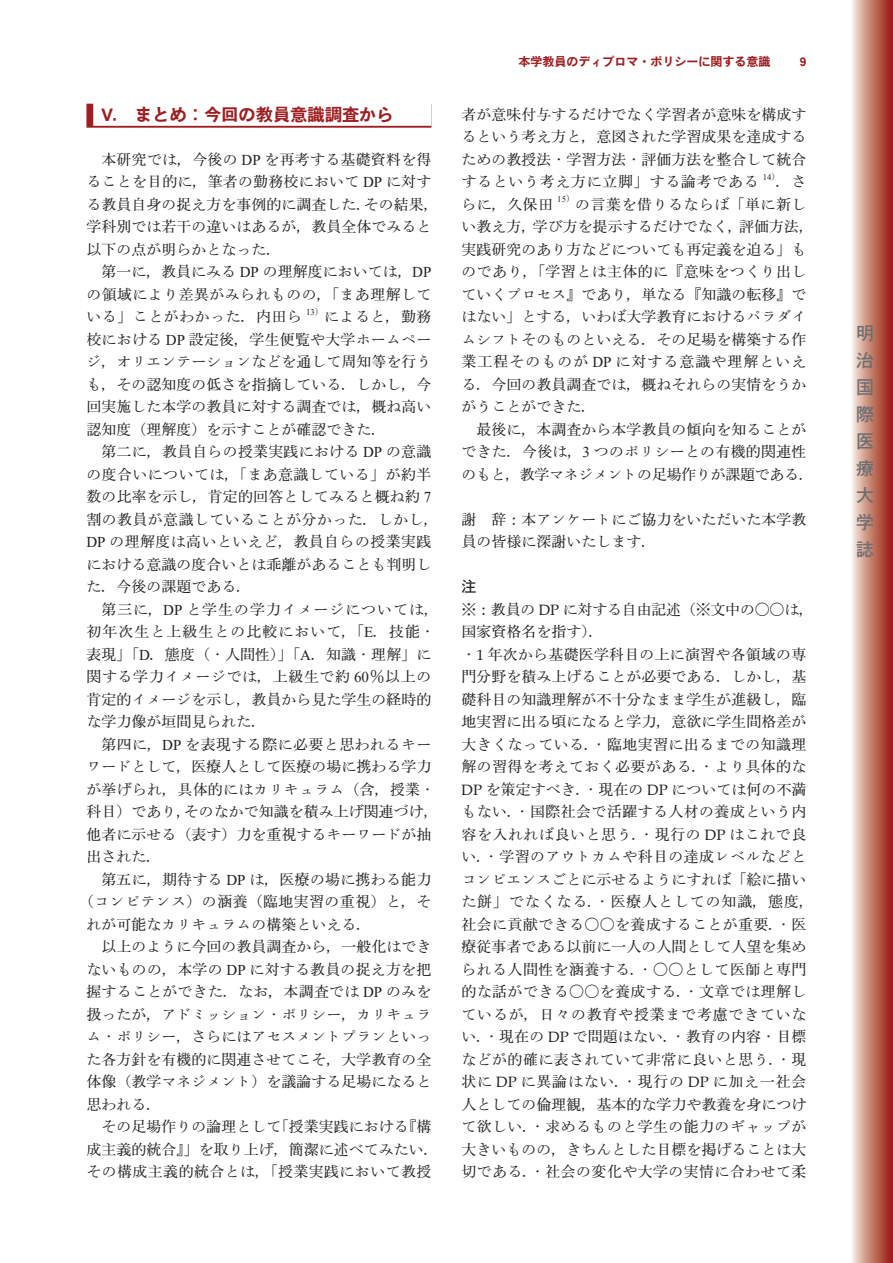
<style>
.page{position:relative;width:893px;height:1263px;background:#fff}
.page>*{position:absolute;margin:0;border:0;box-sizing:border-box;transform-origin:0 0}
.t1{font:18px/27px "Iwa O Go Pro Db";color:#6c6d70;text-align:justify}
.t2{font:17.25px "Iwa O Go Pro Eb";color:#9e1e21}
.t3{font:500 15px/22.5px "Iwa O Min Pro";color:#231f20}
.t4{font:500 15px/22.5px "Iwa O Min Pro";letter-spacing:.025em;color:#231f20}
.t5{font:500 15px/22.5px "Iwa O Min Pro";letter-spacing:.04em;color:#231f20}
.t6{font:15px "Iwa O Go Pro Db";color:#231f20}
.t7{font:12px "Iwa O Go Pro Eb";color:#9e1e21}
.t8{font:700 12px "Arial";color:#9e1e21}
.t9{font:8.7px "Times New Roman";color:#231f20}
.s1{font-family:"Arial";font-weight:700}
.s2{font-family:"Times New Roman";font-weight:400}
.s3{font-family:"Iwa O Min Pro";font-weight:500}
.s4{font-family:"Ryumin Pro";font-weight:300}
.s5{font-family:"Palatino Linotype";font-weight:400}
</style>
<div class="page">
<svg style="left:852px;top:0;width:41px;height:1263px;background:#c47c6f"></svg>
<div style="left:86px;top:104px;width:345px;height:24px;background:#9e1e21"></div>
<div style="left:93px;top:102px;width:338px;height:24px;background:#fff"></div>
<p class="t2" style="left:101px;top:103px;width:294px"><span class="s1">V</span>．まとめ：今回の教員意識調査から</p>
<p class="t3" style="left:86px;top:147px;width:354px;text-indent:15px">本研究では，今後の <span class="s2">DP</span> を再考する基礎資料を得ることを目的に，筆者の勤務校において <span class="s2">DP</span> に対する教員自身の捉え方を事例的に調査した．その結果，学科別では若干の違いはあるが，教員全体でみると以下の点が明らかとなった．</p>
<p class="t3" style="left:86px;top:260px;width:346px;text-align:justify;text-indent:15px">第一に，教員にみる <span class="s2">DP</span> の理解度においては，<span class="s2">DP</span>の領域により差異がみられものの，「まあ理解している」ことがわかった．内田ら</p>
<p class="t9" style="left:306px;top:306px;width:19px">13<span class="s3">）</span></p>
<p class="t3" style="left:86px;top:305px;width:347px;text-align:justify;text-indent:238px">によると，勤務校における <span class="s2">DP</span> 設定後，学生便覧や大学ホームページ，オリエンテーションなどを通して周知等を行うも，その認知度の低さを指摘している．しかし，今回実施した本学の教員に対する調査では，概ね高い認知度（理解度）を示すことが確認できた．</p>
<p class="t3" style="left:86px;top:440px;width:354px;text-indent:15px">第二に，教員自らの授業実践における <span class="s2">DP</span> の意識の度合いについては，「まあ意識している」が約半数の比率を示し，肯定的回答としてみると概ね約 <span class="s2">7</span>割の教員が意識していることが分かった．しかし，<br><span class="s2">DP</span> の理解度は高いといえど，教員自らの授業実践における意識の度合いとは乖離があることも判明した．今後の課題である．</p>
<p class="t5" style="left:86px;top:597px;width:354px;text-indent:15px">第三に，<span class="s2">DP</span> と学生の学力イメージについては，初年次生と上級生との比較において，「<span class="s2">E</span>．技能<span class="s4">・</span>表現」「<span class="s2">D</span>．態度（<span class="s4">・</span>人間性）」「<span class="s2">A</span>．知識<span class="s4">・</span>理解」に関する学力イメージでは，上級生で約 <span class="s2">60</span>％以上の肯定的イメージを示し，教員から見た学生の経時的な学力像が垣間見られた．</p>
<p class="t3" style="left:86px;top:732px;width:354px;text-indent:15px">第四に，<span class="s2">DP</span> を表現する際に必要と思われるキーワードとして，医療人として医療の場に携わる学力が挙げられ，具体的にはカリキュラム（含，授業<span class="s4">・</span>科目）であり，そのなかで知識を積み上げ関連づけ，他者に示せる（表す）力を重視するキーワードが抽出された．</p>
<p class="t3" style="left:101px;top:867px;width:331px">第五に，期待する <span class="s2">DP</span> は，医療の場に携わる能力</p>
<p class="t4" style="left:79px;top:890px;width:354px">（コンピテンス）の涵養（臨地実習の重視）と，そ</p>
<p class="t3" style="left:86px;top:912px;width:286px">れが可能なカリキュラムの構築といえる．</p>
<p class="t3" style="left:101px;top:935px;width:332px">以上のように今回の教員調査から，一般化はでき</p>
<p class="t3" style="left:86px;top:957px;width:347px">ないものの，本学の <span class="s2">DP</span> に対する教員の捉え方を把</p>
<p class="t3" style="left:86px;top:980px;width:347px">握することができた．なお，本調査では <span class="s2">DP</span> のみを</p>
<p class="t3" style="left:86px;top:1002px;width:346px">扱ったが，アドミッション<span class="s4">・</span>ポリシー，カリキュラ</p>
<p class="t3" style="left:86px;top:1025px;width:346px">ム<span class="s4">・</span>ポリシー，さらにはアセスメントプランといっ</p>
<p class="t3" style="left:86px;top:1047px;width:346px">た各方針を有機的に関連させてこそ，大学教育の全</p>
<p class="t3" style="left:86px;top:1070px;width:346px">体像（教学マネジメント）を議論する足場になると</p>
<p class="t3" style="left:86px;top:1092px;width:76px">思われる．</p>
<p class="t3" style="left:101px;top:1115px;width:331px">その足場作りの論理として「授業実践における『構</p>
<p class="t3" style="left:86px;top:1137px;width:354px">成主義的統合』」を取り上げ，簡潔に述べてみたい．</p>
<p class="t4" style="left:86px;top:1160px;width:346px">その構成主義的統合とは，「授業実践において教授</p>
<p class="t7" style="left:518px;top:53px;width:253px">本学教員のディプロマ・ポリシーに関する意識</p>
<p class="t8" style="left:800px;top:53px;width:8px">9</p>
<p class="t3" style="left:461px;top:102px;width:346px;text-align:justify">者が意味付与するだけでなく学習者が意味を構成するという考え方と，意図された学習成果を達成するための教授法<span class="s4">・</span>学習方法<span class="s4">・</span>評価方法を整合して統合するという考え方に立脚」する論考である</p>
<p class="t9" style="left:763px;top:171px;width:19px">14<span class="s3">）</span></p>
<p class="t3" style="left:776px;top:170px;width:32px">．さ</p>
<p class="t3" style="left:461px;top:192px;width:93px">らに，久保田</p>
<p class="t9" style="left:557px;top:193px;width:19px">15<span class="s3">）</span></p>
<p class="t3" style="left:461px;top:192px;width:354px;text-indent:114px">の言葉を借りるならば「単に新しい教え方，学び方を提示するだけでなく，評価方法，実践研究のあり方などについても再定義を迫る」ものであり，「学習とは主体的に『意味をつくり出していくプロセス』であり，単なる『知識の転移』ではない」とする，いわば大学教育におけるパラダイムシフトそのものといえる．その足場を構築する作業工程そのものが <span class="s2">DP</span> に対する意識や理解といえる．今回の教員調査では，概ねそれらの実情をうかがうことができた．</p>
<p class="t3" style="left:461px;top:417px;width:354px;text-align:center">最後に，本調査から本学教員の傾向を知ることが<br>できた．今後は，<span class="s2">3</span> つのポリシーとの有機的関連性のもと，教学マネジメントの足場作りが課題である．</p>
<p class="t3" style="left:461px;top:507px;width:346px">謝　辞：本アンケートにご協力をいただいた本学教員の皆様に深謝いたします．</p>
<p class="t6" style="left:461px;top:576px;width:16px">注</p>
<p class="t4" style="left:461px;top:597px;width:354px">※：教員の <span class="s5">DP</span> に対する自由記述（※文中の○○は，国家資格名を指す）．<br><span class="s4">・</span><span class="s5">1</span> 年次から基礎医学科目の上に演習や各領域の専門分野を積み上げることが必要である．しかし，基礎科目の知識理解が不十分なまま学生が進級し，臨地実習に出る頃になると学力，意欲に学生間格差が大きくなっている．<span class="s4">・</span>臨地実習に出るまでの知識理解の習得を考えておく必要がある．<span class="s4">・</span>より具体的な<br><span class="s5">DP</span> を策定すべき．<span class="s4">・</span>現在の <span class="s5">DP</span> については何の不満もない．<span class="s4">・</span>国際社会で活躍する人材の養成という内容を入れれば良いと思う．<span class="s4">・</span>現行の <span class="s5">DP</span> はこれで良い．<span class="s4">・</span>学習のアウトカムや科目の達成レベルなどとコンピエンスごとに示せるようにすれば「絵に描いた餅」でなくなる．<span class="s4">・</span>医療人としての知識，態度，社会に貢献できる○○を養成することが重要．<span class="s4">・</span>医療従事者である以前に一人の人間として人望を集められる人間性を涵養する．<span class="s4">・</span>○○として医師と専門的な話ができる○○を養成する．<span class="s4">・</span>文章では理解しているが，日々の教育や授業まで考慮できていない．<span class="s4">・</span>現在の <span class="s5">DP</span> で問題はない．<span class="s4">・</span>教育の内容<span class="s4">・</span>目標などが的確に表されていて非常に良いと思う．<span class="s4">・</span>現状に <span class="s5">DP</span> に異論はない．<span class="s4">・</span>現行の <span class="s5">DP</span> に加え一社会人としての倫理観，基本的な学力や教養を身につけて欲しい．<span class="s4">・</span>求めるものと学生の能力のギャップが大きいものの，きちんとした目標を掲げることは大切である．<span class="s4">・</span>社会の変化や大学の実情に合わせて柔</p>
<p class="t1" style="left:856px;top:319px;width:19px">明治国際医療大学誌</p>
</div>
